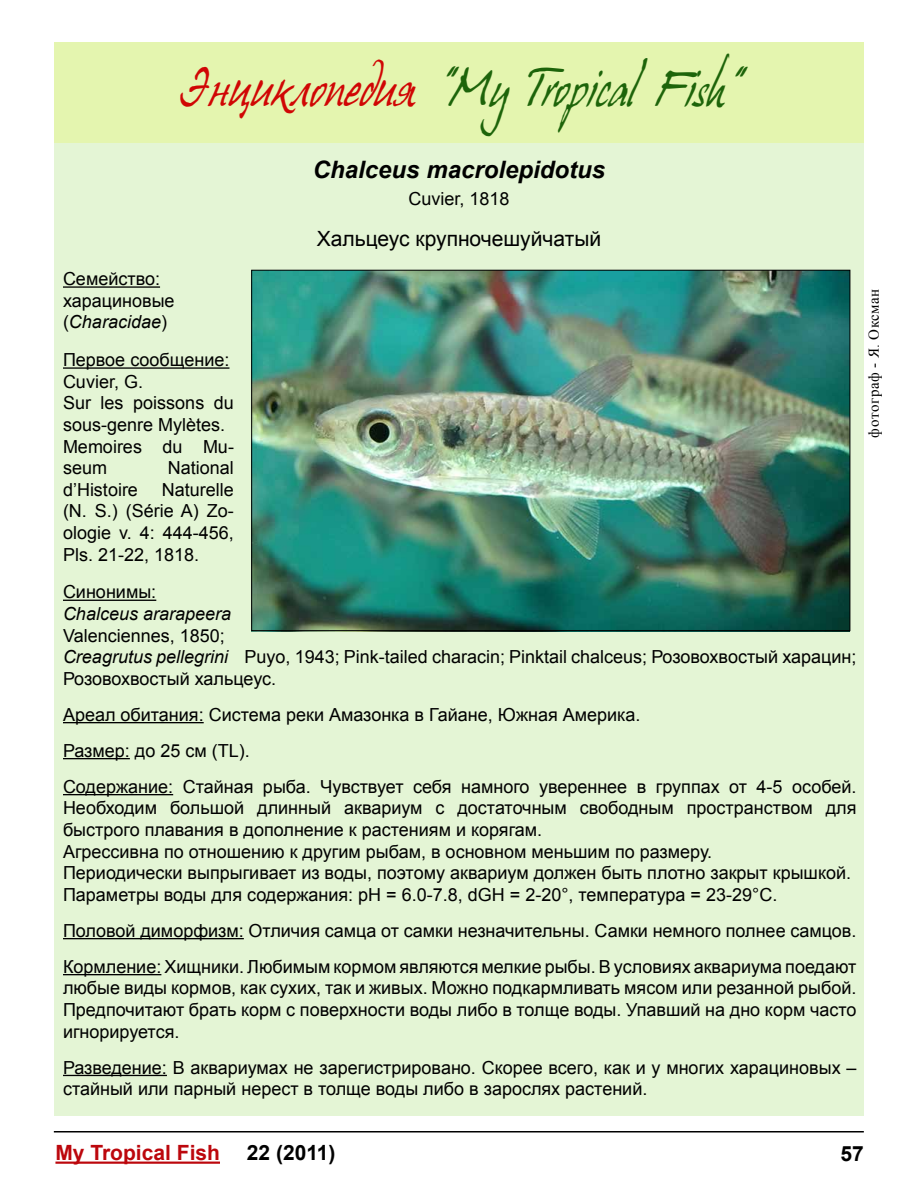
<style>
.page{position:relative;width:918px;height:1188px;background:#fff}
.page>*{position:absolute;margin:0;border:0;box-sizing:border-box;transform-origin:0 0}
.t1{font:47.25px "Hans Hand cyr";color:#1d640a;scale:.8 1}
.t2{font:italic 700 24px "Arial";color:#000}
.t3{font:21px "Arial";color:#000}
.t4{font:700 21px "Arial";color:#bc070d}
.t5{font:700 21px "Arial";color:#000}
.t6{font:18px/21.6px "Arial";color:#000}
.t7{font:italic 18px "Arial";color:#000}
.t8{font:15px "Times New Roman";letter-spacing:.035em;color:#000}
.s1{color:#d00604}
.s2{font-style:italic}
</style>
<div class="page">
<hr style="left:54px;top:1131px;width:810px;height:1px;background:#000">
<hr style="left:55px;top:1162px;width:165px;height:2px;background:#bc070d">
<div style="left:54px;top:100px;width:809px;height:1016px;background:#e4f5d5"></div>
<div style="left:54px;top:42px;width:809px;height:100px;background:#e4f5af"></div>
<hr style="left:63px;top:286px;width:97px;height:2px;background:#000">
<hr style="left:63px;top:367px;width:167px;height:2px;background:#000">
<hr style="left:63px;top:600px;width:93px;height:1px;background:#000">
<hr style="left:63px;top:722px;width:141px;height:1px;background:#000">
<hr style="left:63px;top:758px;width:67px;height:1px;background:#000">
<hr style="left:63px;top:794px;width:110px;height:1px;background:#000">
<hr style="left:63px;top:938px;width:181px;height:1px;background:#000">
<hr style="left:63px;top:974px;width:98px;height:1px;background:#000">
<hr style="left:63px;top:1075px;width:104px;height:1px;background:#000">
<img style="left:254px;top:272px;width:594px;height:357px">
<h1 class="t1" style="left:181px;top:62px;width:697px"><span class="s1">Энциклопедия</span> “My Tropical Fish”</h1>
<h2 class="t2" style="left:313px;top:154px;width:294px">Chalceus macrolepidotus</h2>
<p class="t6" style="left:408px;top:188px;width:103px">Cuvier, 1818</p>
<p class="t3" style="left:317px;top:224px;width:286px">Хальцеус крупночешуйчатый</p>
<p class="t6" style="left:63px;top:268px;width:113px">Семейство: харациновые (<span class="s2">Characidae</span>)</p>
<p class="t6" style="left:63px;top:349px;width:172px">Первое сообщение:<br>Cuvier, G.<br>Sur les poissons du sous-genre Mylètes.<br>Memoires du Mu&shy;seum</p>
<p class="t6" style="left:168px;top:457px;width:68px">National</p>
<p class="t6" style="left:63px;top:479px;width:77px">d’Histoire</p>
<p class="t6" style="left:63px;top:479px;width:172px;text-align:justify;text-indent:99px">Naturelle (N. S.) (Série A) Zo&shy;ologie v. 4: 444-456, Pls. 21-22, 1818.</p>
<p class="t6" style="left:63px;top:581px;width:95px">Синонимы:</p>
<p class="t7" style="left:63px;top:602px;width:170px">Chalceus ararapeera</p>
<p class="t6" style="left:63px;top:625px;width:795px">Valenciennes, 1850;<br><span class="s2">Creagrutus pellegrini</span> Puyo, 1943; Pink-tailed characin; Pinktail chalceus; Розовохвостый харацин;<br>Розовохвостый хальцеус.</p>
<p class="t6" style="left:63px;top:697px;width:795px;line-height:36px">Ареал обитания: Система реки Амазонка в Гайане, Южная Америка.<br>Размер: до 25 см (TL).<br>Содержание: Стайная рыба. Чувствует себя намного увереннее в группах от 4-5 особей.</p>
<p class="t6" style="left:63px;top:797px;width:795px">Необходим большой длинный аквариум с достаточным свободным пространством для быстрого плавания в дополнение к растениям и корягам.<br>Агрессивна по отношению к другим рыбам, в основном меньшим по размеру.<br>Периодически выпрыгивает из воды, поэтому аквариум должен быть плотно закрыт крышкой.<br>Параметры воды для содержания: рН = 6.0-7.8, dGH = 2-20°, температура = 23-29°С.</p>
<p class="t6" style="left:63px;top:913px;width:795px;line-height:36px">Половой диморфизм: Отличия самца от самки незначительны. Самки немного полнее самцов.<br>Кормление: Хищники. Любимым кормом являются мелкие рыбы. В условиях аквариума поедают</p>
<p class="t6" style="left:63px;top:977px;width:795px;text-align:justify">любые виды кормов, как сухих, так и живых. Можно подкармливать мясом или резанной рыбой.<br>Предпочитают брать корм с поверхности воды либо в толще воды. Упавший на дно корм часто игнорируется.</p>
<p class="t6" style="left:63px;top:1057px;width:795px">Разведение: В аквариумах не зарегистрировано. Скорее всего, как и у многих харациновых – стайный или парный нерест в толще воды либо в зарослях растений.</p>
<p class="t8" style="left:864px;top:438px;width:151px;rotate:-90deg">фотограф - Я. Оксман</p>
<p class="t4" style="left:55px;top:1139px;width:166px">My Tropical Fish</p>
<p class="t5" style="left:247px;top:1139px;width:90px">22 (2011)</p>
<p class="t5" style="left:841px;top:1140px;width:25px">57</p>
</div>
